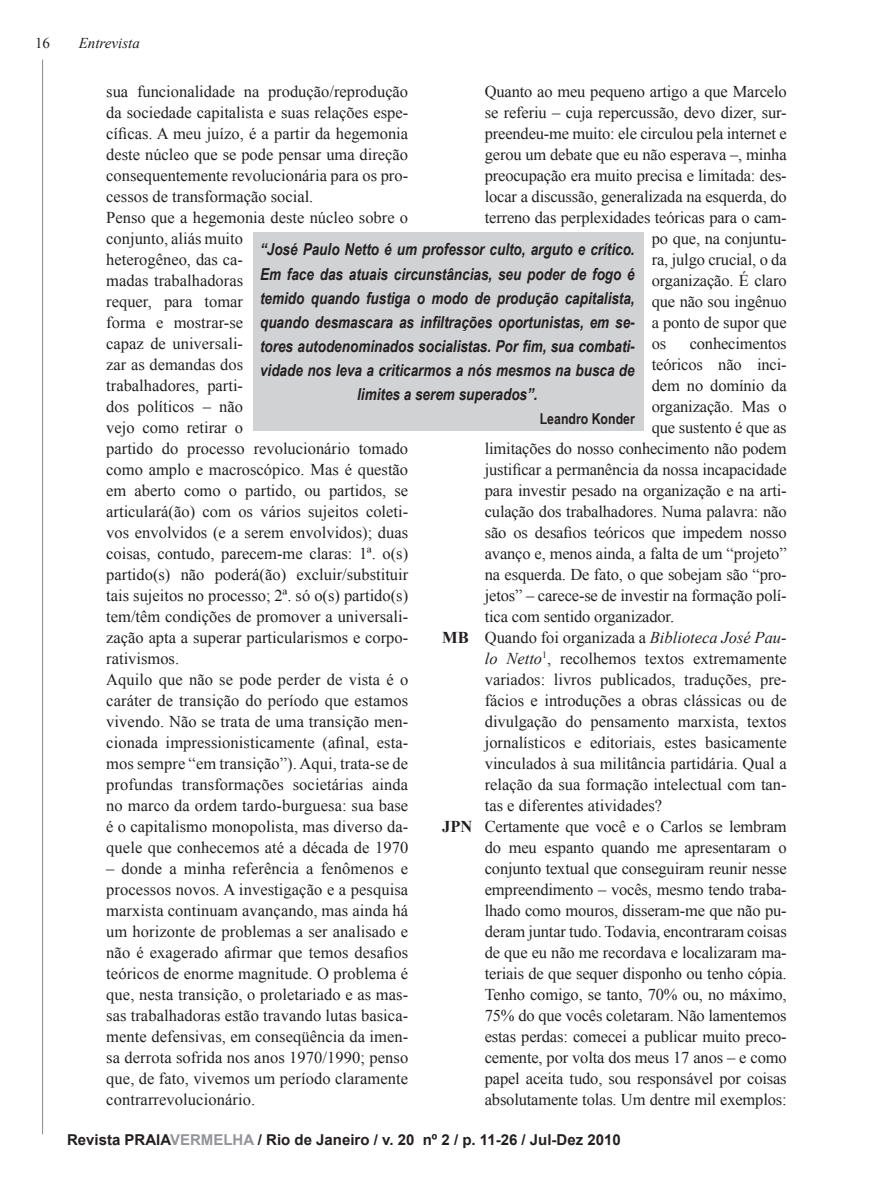
<style>
.page{position:relative;width:893px;height:1191px;background:#fff}
.page>*{position:absolute;margin:0;border:0;box-sizing:border-box;transform-origin:0 0}
.t1{font:16.5px/21px "Times New Roman";color:#231f20}
.t2{font:italic 700 16.5px/24px "Arial Narrow";color:#231f20;text-align:center}
.t3{font:700 15px "Arial";color:#231f20}
.t4{font:700 15px "Arial Narrow";color:#231f20}
.t5{font:italic 15px "Times New Roman";color:#231f20}
.t6{font:15px "Times New Roman";color:#231f20}
.s1{font-weight:700}
.s2{font-style:italic}
.s3{color:#939598}
</style>
<div class="page">
<hr style="left:42px;top:60px;width:1px;height:1074px;background:#939598">
<div style="left:253px;top:233px;width:390px;height:198px;background:#d1d2d4"></div>
<p class="t6" style="left:35px;top:33px;width:16px">16</p>
<p class="t5" style="left:79px;top:33px;width:63px">Entrevista</p>
<p class="t1" style="left:106px;top:80px;width:303px">sua funcionalidade na produção/reprodução da sociedade capitalista e suas relações espe&shy;cíficas. A meu juízo, é a partir da hegemonia deste núcleo que se pode pensar uma direção consequentemente revolucionária para os pro&shy;cessos de transformação social.<br>Penso que a hegemonia deste núcleo sobre o conjunto, aliás muito<br>heterogêneo, das ca-<br>madas trabalhadoras<br>requer, para tomar<br>forma e mostrar-se<br>capaz de universali-<br>zar as demandas dos<br>trabalhadores, parti-<br>dos políticos – não<br>vejo como retirar o<br>partido do processo revolucionário tomado como amplo e macroscópico. Mas é questão em aberto como o partido, ou partidos, se articulará(ão) com os vários sujeitos coleti&shy;vos envolvidos (e a serem envolvidos); duas coisas, contudo, parecem-me claras: 1ª. o(s) partido(s) não poderá(ão) excluir/substituir tais sujeitos no processo; 2ª. só o(s) partido(s) tem/têm condições de promover a universali&shy;zação apta a superar particularismos e corpo&shy;rativismos.<br>Aquilo que não se pode perder de vista é o caráter de transição do período que estamos vivendo. Não se trata de uma transição men&shy;cionada impressionisticamente (afinal, esta&shy;mos sempre “em transição”). Aqui, trata-se de profundas transformações societárias ainda no marco da ordem tardo-burguesa: sua base é o capitalismo monopolista, mas diverso da&shy;quele que conhecemos até a década de 1970</p>
<p class="t1" style="left:106px;top:857px;width:303px;text-align:justify">– donde a minha referência a fenômenos e processos novos. A investigação e a pesquisa marxista continuam avançando, mas ainda há um horizonte de problemas a ser analisado e não é exagerado afirmar que temos desafios teóricos de enorme magnitude. O problema é que, nesta transição, o proletariado e as mas&shy;sas trabalhadoras estão travando lutas basica&shy;mente defensivas, em conseqüência da imen&shy;sa derrota sofrida nos anos 1970/1990; penso que, de fato, vivemos um período claramente contrarrevolucionário.</p>
<p class="t1" style="left:485px;top:80px;width:303px">Quanto ao meu pequeno artigo a que Marcelo</p>
<p class="t1" style="left:485px;top:101px;width:303px">se referiu – cuja repercussão, devo dizer, sur-</p>
<p class="t1" style="left:485px;top:122px;width:303px">preendeu-me muito: ele circulou pela internet e</p>
<p class="t1" style="left:485px;top:143px;width:303px">gerou um debate que eu não esperava –, minha</p>
<p class="t1" style="left:485px;top:164px;width:303px">preocupação era muito precisa e limitada: des-</p>
<p class="t1" style="left:485px;top:185px;width:303px">locar a discussão, generalizada na esquerda, do</p>
<p class="t1" style="left:485px;top:206px;width:303px">terreno das perplexidades teóricas para o cam-</p>
<p class="t1" style="left:652px;top:227px;width:136px">po que, na conjuntu-</p>
<p class="t1" style="left:652px;top:248px;width:136px">ra, julgo crucial, o da</p>
<p class="t1" style="left:652px;top:269px;width:136px">organização. É claro</p>
<p class="t1" style="left:652px;top:290px;width:136px">que não sou ingênuo</p>
<p class="t1" style="left:652px;top:311px;width:136px">a ponto de supor que</p>
<p class="t1" style="left:652px;top:332px;width:16px">os</p>
<p class="t1" style="left:690px;top:332px;width:99px">conhecimentos</p>
<p class="t1" style="left:652px;top:353px;width:136px">teóricos não inci-</p>
<p class="t1" style="left:652px;top:374px;width:136px">dem no domínio da</p>
<p class="t1" style="left:652px;top:395px;width:136px">organização. Mas o</p>
<p class="t1" style="left:652px;top:416px;width:136px">que sustento é que as</p>
<p class="t1" style="left:485px;top:437px;width:303px">limitações do nosso conhecimento não podem</p>
<p class="t1" style="left:485px;top:459px;width:303px">justificar a permanência da nossa incapacidade</p>
<p class="t1" style="left:485px;top:480px;width:303px">para investir pesado na organização e na arti-</p>
<p class="t1" style="left:485px;top:501px;width:303px">culação dos trabalhadores. Numa palavra: não</p>
<p class="t1" style="left:485px;top:522px;width:303px">são os desafios teóricos que impedem nosso</p>
<p class="t1" style="left:485px;top:543px;width:303px">avanço e, menos ainda, a falta de um “projeto”</p>
<p class="t1" style="left:485px;top:564px;width:303px">na esquerda. De fato, o que sobejam são “pro-</p>
<p class="t1" style="left:485px;top:585px;width:303px">jetos” – carece-se de investir na formação polí-</p>
<p class="t1" style="left:485px;top:606px;width:191px">tica com sentido organizador.</p>
<p class="t1" style="left:442px;top:627px;width:346px"><span class="s1">MB</span> Quando foi organizada a <span class="s2">Biblioteca José Pau-</span></p>
<p class="t1" style="left:485px;top:647px;width:303px"><span class="s2">lo Netto</span><sup>1</sup>, recolhemos textos extremamente</p>
<p class="t1" style="left:485px;top:668px;width:303px">variados: livros publicados, traduções, pre-</p>
<p class="t1" style="left:485px;top:689px;width:303px">fácios e introduções a obras clássicas ou de</p>
<p class="t1" style="left:485px;top:710px;width:303px">divulgação do pensamento marxista, textos</p>
<p class="t1" style="left:485px;top:731px;width:303px">jornalísticos e editoriais, estes basicamente</p>
<p class="t1" style="left:485px;top:752px;width:303px">vinculados à sua militância partidária. Qual a</p>
<p class="t1" style="left:485px;top:773px;width:303px">relação da sua formação intelectual com tan-</p>
<p class="t1" style="left:485px;top:794px;width:179px">tas e diferentes atividades?</p>
<p class="t1" style="left:442px;top:815px;width:346px"><span class="s1">JPN</span> Certamente que você e o Carlos se lembram</p>
<p class="t1" style="left:485px;top:836px;width:303px">do meu espanto quando me apresentaram o</p>
<p class="t1" style="left:485px;top:857px;width:303px">conjunto textual que conseguiram reunir nesse</p>
<p class="t1" style="left:485px;top:878px;width:303px">empreendimento – vocês, mesmo tendo traba-</p>
<p class="t1" style="left:485px;top:899px;width:303px">lhado como mouros, disseram-me que não pu-</p>
<p class="t1" style="left:485px;top:920px;width:303px">deram juntar tudo. Todavia, encontraram coisas</p>
<p class="t1" style="left:485px;top:941px;width:303px">de que eu não me recordava e localizaram ma-</p>
<p class="t1" style="left:485px;top:962px;width:303px">teriais de que sequer disponho ou tenho cópia.</p>
<p class="t1" style="left:485px;top:983px;width:303px">Tenho comigo, se tanto, 70% ou, no máximo,</p>
<p class="t1" style="left:485px;top:1004px;width:303px">75% do que vocês coletaram. Não lamentemos</p>
<p class="t1" style="left:485px;top:1025px;width:303px">estas perdas: comecei a publicar muito preco-</p>
<p class="t1" style="left:485px;top:1046px;width:303px">cemente, por volta dos meus 17 anos – e como</p>
<p class="t1" style="left:485px;top:1067px;width:303px">papel aceita tudo, sou responsável por coisas</p>
<p class="t1" style="left:485px;top:1088px;width:303px">absolutamente tolas. Um dentre mil exemplos:</p>
<p class="t2" style="left:260px;top:237px;width:376px">“José Paulo Netto é um professor culto, arguto e crítico.<br>Em face das atuais circunstâncias, seu poder de fogo é temido quando fustiga o modo de produção capitalista, quando desmascara as infiltrações oportunistas, em se&shy;tores autodenominados socialistas. Por fim, sua combati&shy;vidade nos leva a criticarmos a nós mesmos na busca de limites a serem superados”.</p>
<p class="t4" style="left:540px;top:407px;width:96px">Leandro Konder</p>
<p class="t3" style="left:67px;top:1130px;width:555px">Revista PRAIA<span class="s3">VERMELHA</span> / Rio de Janeiro / v. 20 nº 2 / p. 11-26 / Jul-Dez 2010</p>
</div>
